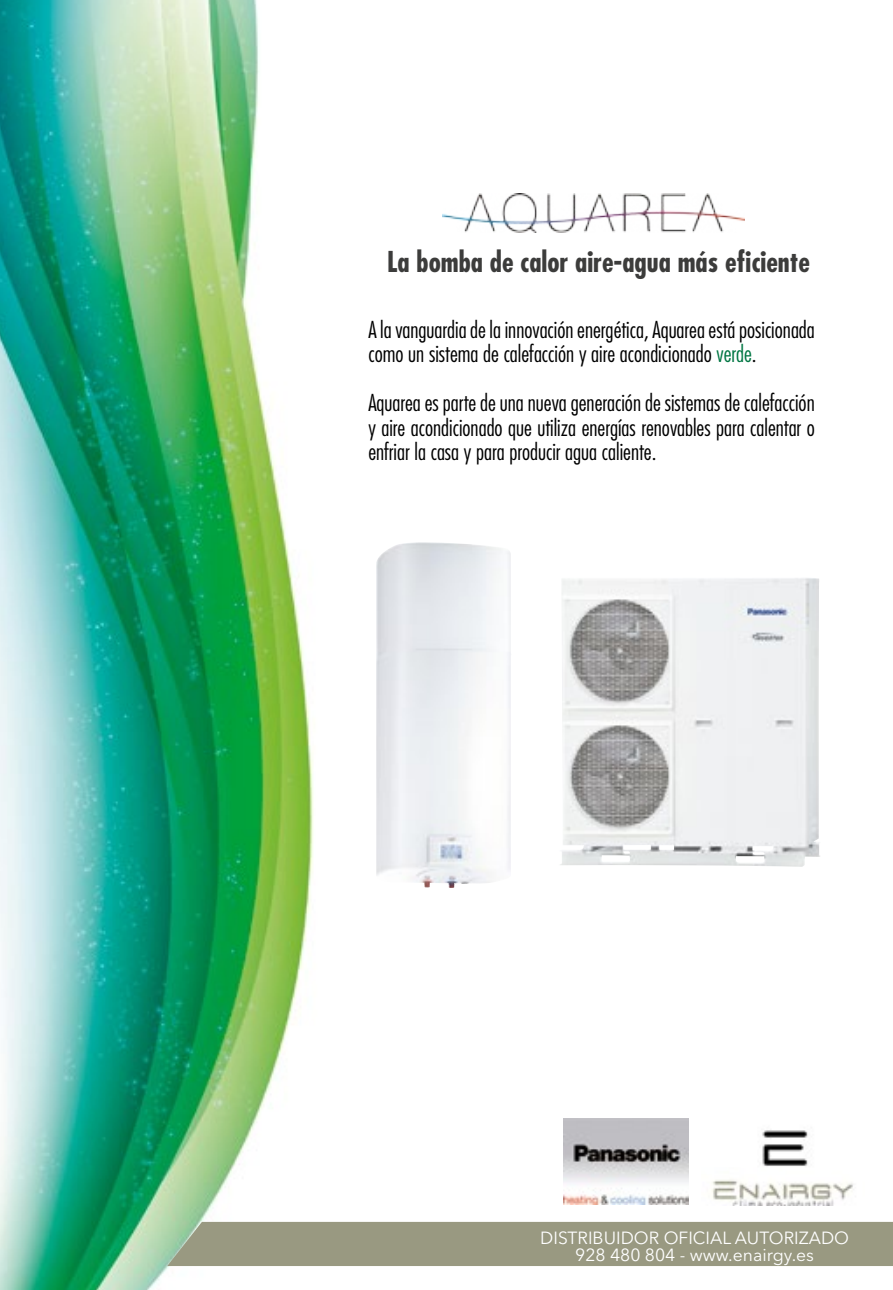
<style>
.page{position:relative;width:893px;height:1290px;background:#fff}
.page>*{position:absolute;margin:0;border:0;box-sizing:border-box;transform-origin:0 0}
.t1{font:700 condensed 28px "Futura";color:#3c3c3b}
.t2{font:300 condensed 22.75px/24.5px "Futura";color:#000}
.t3{font:17.5px/17.5px "Avenir Next LT Pro";color:#fff;text-align:center}
.s1{color:#007643}
</style>
<div class="page">
<img style="left:0;top:0;width:893px;height:1290px">
<img style="left:563px;top:1119px;width:126px;height:85px">
<img style="left:702px;top:1113px;width:162px;height:93px">
<div style="left:167px;top:1222px;width:726px;height:44px;background:#999981"></div>
<img style="left:442px;top:193px;width:303px;height:39px">
<img style="left:558px;top:577px;width:263px;height:290px">
<img style="left:376px;top:542px;width:42px;height:336px">
<p class="t1" style="left:387px;top:244px;width:424px">La bomba de calor aire-agua más eficiente</p>
<p class="t2" style="left:368px;top:317px;width:448px">A la vanguardia de la innovación energética, Aquarea está posicionada como un sistema de calefacción y aire acondicionado <span class="s1">verde</span>.</p>
<p class="t2" style="left:368px;top:391px;width:448px;text-align:justify">Aquarea es parte de una nueva generación de sistemas de calefacción y aire acondicionado que utiliza energías renovables para calentar o enfriar la casa y para producir agua caliente.</p>
<p class="t3" style="left:540px;top:1229px;width:310px">DISTRIBUIDOR OFICIAL AUTORIZADO<br>928 480 804 - www.enairgy.es</p>
</div>
